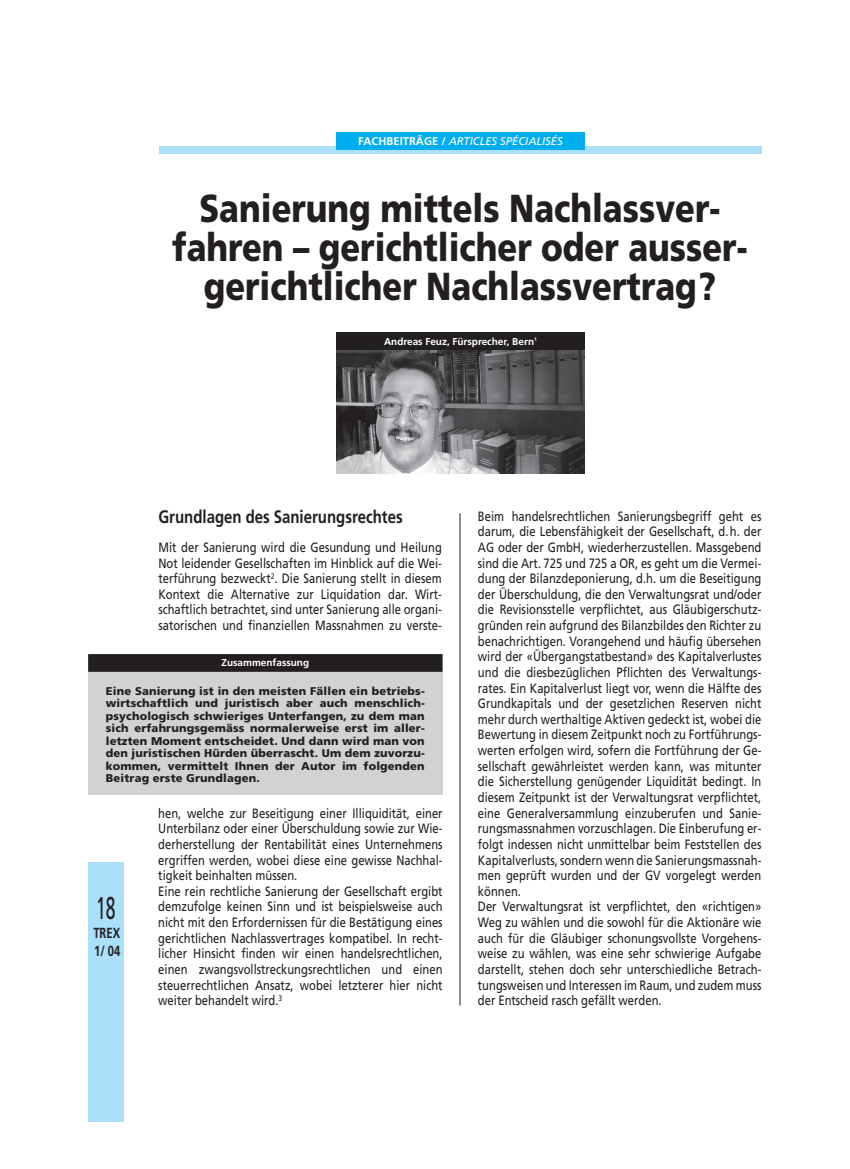
<style>
.page{position:relative;width:850px;height:1169px;background:#fff}
.page>*{position:absolute;margin:0;border:0;box-sizing:border-box;transform-origin:0 0}
.t1{font:900 39px/39.2px "Frutiger";color:#231f20;text-align:center;scale:.83 1}
.t2{font:31.5px "Frutiger";color:#231f20;scale:.56 1}
.t3{font:700 18px "Frutiger";color:#231f20;scale:.83 1}
.t4{font:700 14.62px/17.4px "Frutiger";color:#231f20;scale:.77 1}
.t5{font:13.5px/15.6px "Frutiger";color:#231f20;scale:.83 1}
.t6{font:900 11.25px/12.5px "Frutiger";letter-spacing:.01em;color:#231f20;text-align:justify}
.t7{font:italic 11.25px "Frutiger";color:#fff}
.t8{font:700 10px "Frutiger";color:#fff}
.s1{font-weight:700;font-style:normal}
</style>
<div class="page">
<div style="left:88px;top:862px;width:36px;height:259px;background:#aae0f9"></div>
<hr style="left:460px;top:513px;width:1px;height:492px;background:#231f20">
<div style="left:159px;top:146px;width:603px;height:7px;background:#aae0f9"></div>
<div style="left:336px;top:132px;width:248px;height:18px;background:#00aeef"></div>
<div style="left:88px;top:654px;width:354px;height:140px;background:#d1d2d4"></div>
<div style="left:88px;top:654px;width:354px;height:18px;background:#231f20"></div>
<img style="left:336px;top:350px;width:249px;height:124px">
<div style="left:336px;top:332px;width:249px;height:18px;background:#231f20"></div>
<p class="t7" style="left:358px;top:137px;width:206px"><span class="s1">FACHBEITRÄGE /</span> ARTICLES SPÉCIALISÉS</p>
<h1 class="t1" style="left:172px;top:192px;width:695px">Sanierung mittels Nachlassver&shy;fahren – gerichtlicher oder ausser&shy;gerichtlicher Nachlassvertrag?</h1>
<p class="t8" style="left:384px;top:337px;width:154px">Andreas Feuz, Fürsprecher, Bern<sup>1</sup></p>
<h3 class="t3" style="left:158px;top:509px;width:296px">Grundlagen des Sanierungsrechtes</h3>
<p class="t5" style="left:158px;top:540px;width:343px;text-align:justify">Mit der Sanierung wird die Gesundung und Heilung Not leidender Gesellschaften im Hinblick auf die Wei&shy;terführung bezweckt<sup>2</sup>. Die Sanierung stellt in diesem Kontext die Alternative zur Liquidation dar. Wirt&shy;schaftlich betrachtet, sind unter Sanierung alle organi&shy;satorischen und finanziellen Massnahmen zu verste-</p>
<p class="t8" style="left:221px;top:659px;width:89px">Zusammenfassung</p>
<p class="t6" style="left:106px;top:685px;width:320px">Eine Sanierung ist in den meisten Fällen ein betriebs&shy;wirtschaftlich und juristisch aber auch menschlich&shy;psychologisch schwieriges Unterfangen, zu dem man sich erfahrungsgemäss normalerweise erst im aller&shy;letzten Moment entscheidet. Und dann wird man von den juristischen Hürden überrascht. Um dem zuvorzu&shy;kommen, vermittelt Ihnen der Autor im folgenden Beitrag erste Grundlagen.</p>
<h2 class="t2" style="left:96px;top:895px;width:36px">18</h2>
<p class="t4" style="left:93px;top:925px;width:36px">TREX<br>1/ 04</p>
<p class="t5" style="left:158px;top:806px;width:344px">hen, welche zur Beseitigung einer Illiquidität, einer Unterbilanz oder einer Überschuldung sowie zur Wie&shy;derherstellung der Rentabilität eines Unternehmens ergriffen werden, wobei diese eine gewisse Nachhal&shy;tigkeit beinhalten müssen.<br>Eine rein rechtliche Sanierung der Gesellschaft ergibt demzufolge keinen Sinn und ist beispielsweise auch nicht mit den Erfordernissen für die Bestätigung eines gerichtlichen Nachlassvertrages kompatibel. In recht&shy;licher Hinsicht finden wir einen handelsrechtlichen, einen zwangsvollstreckungsrechtlichen und einen steuerrechtlichen Ansatz, wobei letzterer hier nicht weiter behandelt wird.<sup>3</sup></p>
<p class="t5" style="left:478px;top:509px;width:343px">Beim handelsrechtlichen Sanierungsbegriff geht es darum, die Lebensfähigkeit der Gesellschaft, d.h. der AG oder der GmbH, wiederherzustellen. Massgebend sind die Art. 725 und 725 a OR, es geht um die Vermei&shy;dung der Bilanzdeponierung, d.h. um die Beseitigung der Überschuldung, die den Verwaltungsrat und/oder die Revisionsstelle verpflichtet, aus Gläubigerschutz&shy;gründen rein aufgrund des Bilanzbildes den Richter zu benachrichtigen. Vorangehend und häufig übersehen wird der «Übergangstatbestand» des Kapitalverlustes und die diesbezüglichen Pflichten des Verwaltungs&shy;rates. Ein Kapitalverlust liegt vor, wenn die Hälfte des Grundkapitals und der gesetzlichen Reserven nicht mehr durch werthaltige Aktiven gedeckt ist, wobei die Bewertung in diesem Zeitpunkt noch zu Fortführungs&shy;werten erfolgen wird, sofern die Fortführung der Ge&shy;sellschaft gewährleistet werden kann, was mitunter die Sicherstellung genügender Liquidität bedingt. In diesem Zeitpunkt ist der Verwaltungsrat verpflichtet, eine Generalversammlung einzuberufen und Sanie&shy;rungsmassnahmen vorzuschlagen. Die Einberufung er&shy;folgt indessen nicht unmittelbar beim Feststellen des Kapitalverlusts, sondern wenn die Sanierungsmassnah&shy;men geprüft wurden und der GV vorgelegt werden können.<br>Der Verwaltungsrat ist verpflichtet, den «richtigen» Weg zu wählen und die sowohl für die Aktionäre wie auch für die Gläubiger schonungsvollste Vorgehens&shy;weise zu wählen, was eine sehr schwierige Aufgabe darstellt, stehen doch sehr unterschiedliche Betrach&shy;tungsweisen und Interessen im Raum, und zudem muss der Entscheid rasch gefällt werden.</p>
</div>
